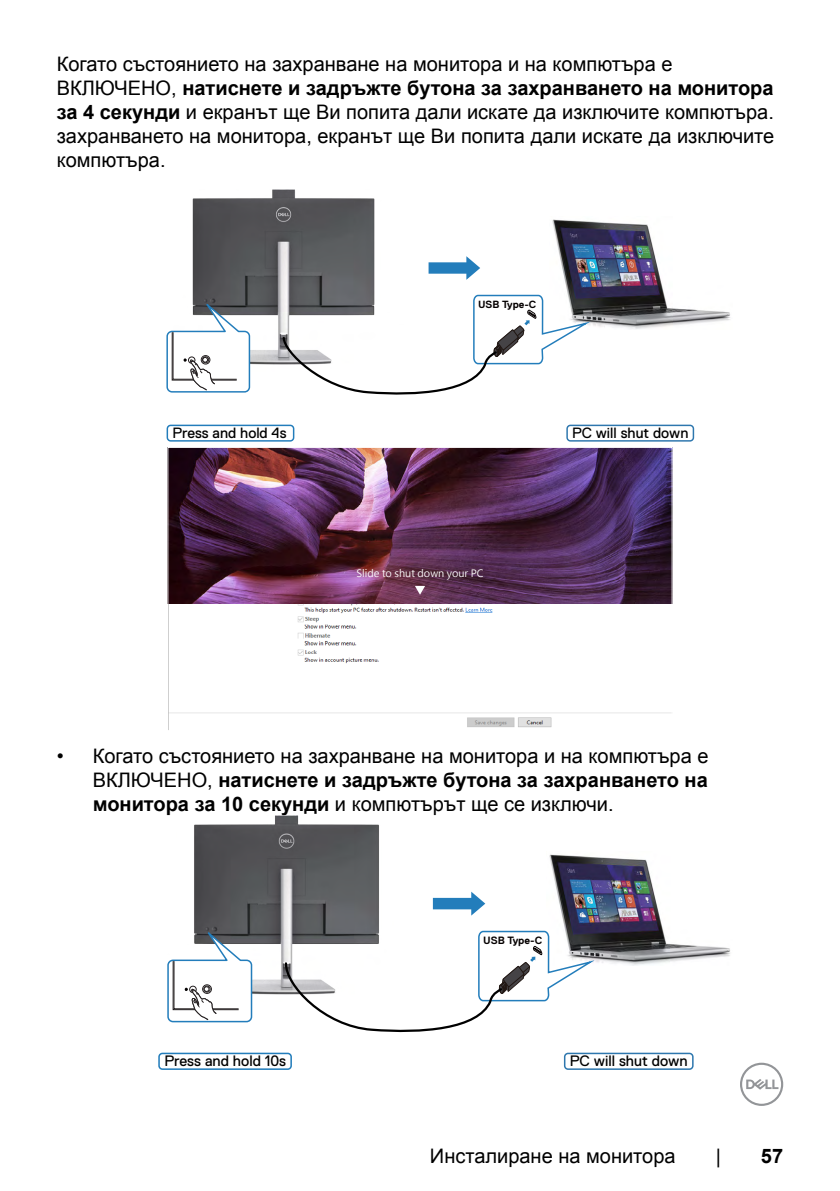
<style>
.page{position:relative;width:840px;height:1191px;background:#fff}
.page>*{position:absolute;margin:0;border:0;box-sizing:border-box;transform-origin:0 0}
.t1{font:20px/24px "Arial";color:#000}
.t2{font:700 20px "Arial";color:#000}
.t3{font:15px "Dell Replica";color:#000}
.t4{font:14.8px "Dell Replica";color:#000}
.t5{font:700 10.6px "Dell Replica";color:#050000}
.t6{font:700 10.4px "Dell Replica";color:#050000}
.t7{font:10px "Microsoft Jheng Hei UI Regular";color:#fff}
.s1{font-weight:700}
</style>
<div class="page">
<svg style="left:740px;top:1062px;width:42px;height:44px"></svg>
<img style="left:552px;top:219px;width:178px;height:110px">
<img style="left:192px;top:189px;width:183px;height:176px">
<svg style="left:428px;top:256px;width:52px;height:24px"></svg>
<svg style="left:166px;top:296px;width:85px;height:97px"></svg>
<div style="left:166px;top:424px;width:128px;height:17px;border:1px solid #237dbb;border-radius:3px"></div>
<svg style="left:281px;top:294px;width:313px;height:101px"></svg>
<div style="left:566px;top:424px;width:127px;height:17px;border:1px solid #2e77ae;border-radius:3px"></div>
<img style="left:170px;top:604px;width:500px;height:124px">
<img style="left:170px;top:449px;width:500px;height:155px">
<div style="left:168px;top:447px;width:504px;height:284px;border:1px solid #fff"></div>
<svg style="left:414px;top:586px;width:11px;height:9px"></svg>
<img style="left:549px;top:854px;width:181px;height:111px">
<img style="left:194px;top:815px;width:185px;height:180px">
<svg style="left:167px;top:924px;width:86px;height:99px"></svg>
<svg style="left:432px;top:891px;width:53px;height:24px"></svg>
<svg style="left:283px;top:930px;width:316px;height:103px"></svg>
<div style="left:158px;top:1052px;width:134px;height:18px;border:2px solid #237dbb;border-radius:3px"></div>
<div style="left:563px;top:1052px;width:130px;height:18px;border:2px solid #2e77ae;border-radius:3px"></div>
<p class="t1" style="left:57px;top:52px;width:718px">Когато състоянието на захранване на монитора и на компютъра е ВКЛЮЧЕНО, <span class="s1">натиснете и задръжте бутона за захранването на монитора за 4 секунди</span> и екранът ще Ви попита дали искате да изключите компютъра. захранването на монитора, екранът ще Ви попита дали искате да изключите компютъра.</p>
<p class="t4" style="left:172px;top:424px;width:115px">Press and hold 4s</p>
<p class="t6" style="left:478px;top:299px;width:60px">USB Type-C</p>
<p class="t4" style="left:572px;top:424px;width:118px">PC will shut down</p>
<p class="t7" style="left:356px;top:566px;width:129px">Slide to shut down your PC</p>
<p class="t1" style="left:93px;top:744px;width:617px;text-align:justify;text-indent:-36px">• Когато състоянието на захранване на монитора и на компютъра е ВКЛЮЧЕНО, <span class="s1">натиснете и задръжте бутона за захранването на монитора за 10 секунди</span> и компютърът ще се изключи.</p>
<p class="t5" style="left:483px;top:934px;width:61px">USB Type-C</p>
<p class="t3" style="left:164px;top:1052px;width:123px">Press and hold 10s</p>
<p class="t3" style="left:569px;top:1052px;width:119px">PC will shut down</p>
<p class="t1" style="left:430px;top:1143px;width:247px">Инсталиране на монитора</p>
<p class="t1" style="left:715px;top:1143px;width:7px">|</p>
<p class="t2" style="left:760px;top:1142px;width:24px">57</p>
</div>
